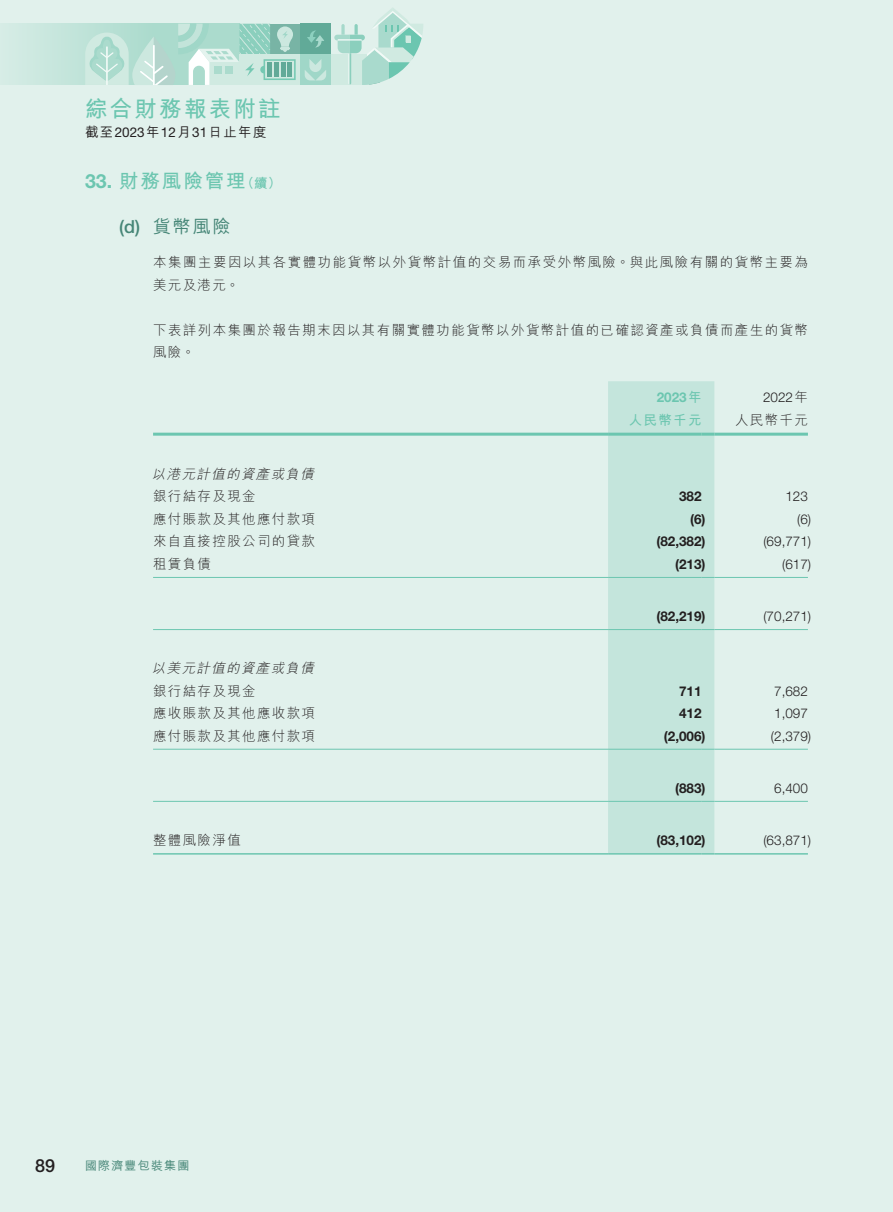
<style>
.page{position:relative;width:893px;height:1212px;background:#e1f1ec}
.page>*{position:absolute;margin:0;border:0;box-sizing:border-box;transform-origin:0 0}
.t1{font:700 22.5px "M Hei HK";letter-spacing:.1em;color:#6cc6b0}
.t2{font:700 19.5px "M Hei HK";letter-spacing:.1em;color:#6cc6b0}
.t3{font:500 18px "M Hei HK";color:#468677}
.t4{font:500 18px "Helvetica Neue LT Std";color:#468677}
.t5{font:500 18px "Helvetica Neue LT Std";color:#231f20}
.t6{font:300 13.5px/22.5px "M Hei HK";letter-spacing:.105em;color:#231f20}
.t7{font:300 13.5px "Helvetica Neue LT Std";color:#231f20}
.t8{font:700 13.5px "Helvetica Neue LT Std";color:#231f20}
.t9{font:italic 300 13.5px "M Hei HK";color:#231f20}
.t10{font:500 13.5px "M Hei HK";letter-spacing:.1em;color:#231f20}
.t11{font:700 13.5px "M Hei HK";letter-spacing:.1em;color:#6cc6b0}
.t12{font:700 13.5px "Helvetica Neue LT Std";color:#6cc6b0}
.t13{font:500 12px "M Hei HK";letter-spacing:.1em;color:#468677}
.s1{font-family:"Helvetica Neue LT Std";font-weight:400}
.s2{font-family:"Helvetica Neue LT Std"}
.s3{font-family:"M Hei HK"}
</style>
<div class="page">
<div style="left:0;top:24px;width:239px;height:61px;background:#cae8df"></div>
<div style="left:270px;top:24px;width:31px;height:30px;background:#78b4a5"></div>
<div style="left:239px;top:54px;width:62px;height:31px;background:#d0eae1"></div>
<div style="left:304px;top:55px;width:63px;height:30px;background:#d0eae1"></div>
<svg style="left:85px;top:24px;width:211px;height:61px"></svg>
<div style="left:300px;top:54px;width:31px;height:31px;background:#a0d7c8"></div>
<svg style="left:305px;top:59px;width:21px;height:21px"></svg>
<div style="left:300px;top:24px;width:31px;height:30px;background:#61aa98"></div>
<svg style="left:307px;top:30px;width:17px;height:17px"></svg>
<svg style="left:334px;top:8px;width:89px;height:77px"></svg>
<div style="left:608px;top:381px;width:106px;height:472px;background:#c4e5dc"></div>
<hr style="left:153px;top:577px;width:455px;height:1px;background:#6cc6b0">
<hr style="left:608px;top:577px;width:94px;height:1px;background:#6cc6b0">
<svg style="left:702px;top:577px;width:12px;height:1px"></svg>
<hr style="left:714px;top:577px;width:94px;height:1px;background:#6cc6b0">
<hr style="left:153px;top:629px;width:455px;height:1px;background:#6cc6b0">
<hr style="left:608px;top:629px;width:94px;height:1px;background:#6cc6b0">
<svg style="left:702px;top:629px;width:12px;height:1px"></svg>
<hr style="left:714px;top:629px;width:94px;height:1px;background:#6cc6b0">
<hr style="left:153px;top:749px;width:455px;height:1px;background:#6cc6b0">
<hr style="left:608px;top:749px;width:94px;height:1px;background:#6cc6b0">
<svg style="left:702px;top:749px;width:12px;height:1px"></svg>
<hr style="left:714px;top:749px;width:94px;height:1px;background:#6cc6b0">
<hr style="left:153px;top:801px;width:455px;height:1px;background:#6cc6b0">
<hr style="left:608px;top:801px;width:94px;height:1px;background:#6cc6b0">
<svg style="left:702px;top:801px;width:12px;height:1px"></svg>
<hr style="left:714px;top:801px;width:94px;height:1px;background:#6cc6b0">
<hr style="left:153px;top:853px;width:455px;height:1px;background:#6cc6b0">
<hr style="left:608px;top:853px;width:94px;height:1px;background:#6cc6b0">
<svg style="left:702px;top:853px;width:12px;height:1px"></svg>
<hr style="left:714px;top:853px;width:94px;height:1px;background:#6cc6b0">
<hr style="left:153px;top:433px;width:455px;height:3px;background:#6cc6b0">
<hr style="left:608px;top:433px;width:94px;height:3px;background:#6cc6b0">
<svg style="left:702px;top:433px;width:12px;height:3px"></svg>
<hr style="left:714px;top:433px;width:94px;height:3px;background:#6cc6b0">
<h1 class="t1" style="left:85px;top:92px;width:197px">綜合財務報表附註</h1>
<p class="t10" style="left:85px;top:122px;width:183px">截至<span class="s1">2023</span>年<span class="s1">12</span>月<span class="s1">31</span>日止年度</p>
<h2 class="t2" style="left:85px;top:166px;width:162px"><span class="s2">33.</span> 財務風險管理</h2>
<h3 class="t3" style="left:153px;top:213px;width:79px">貨幣風險</h3>
<p class="t11" style="left:241px;top:173px;width:42px">（續(</p>
<h3 class="t4" style="left:119px;top:216px;width:23px">d( )</h3>
<p class="t6" style="left:153px;top:251px;width:657px">本集團主要因以其各實體功能貨幣以外貨幣計值的交易而承受外幣風險。與此風險有關的貨幣主要為美元及港元。</p>
<p class="t6" style="left:153px;top:318px;width:656px">下表詳列本集團於報告期末因以其有關實體功能貨幣以外貨幣計值的已確認資產或負債而產生的貨幣風險。</p>
<p class="t7" style="left:763px;top:389px;width:46px">2022<span class="s3">年</span></p>
<p class="t12" style="left:657px;top:389px;width:46px">2023<span class="s3">年</span></p>
<p class="t11" style="left:629px;top:410px;width:74px">人民幣千元</p>
<p class="t6" style="left:735px;top:408px;width:74px">人民幣千元</p>
<p class="t9" style="left:152px;top:467px;width:166px">以港元計值的資產或負債</p>
<p class="t6" style="left:153px;top:485px;width:104px">銀行結存及現金</p>
<p class="t8" style="left:679px;top:488px;width:24px">382</p>
<p class="t7" style="left:785px;top:488px;width:24px">123</p>
<p class="t6" style="left:153px;top:507px;width:163px">應付賬款及其他應付款項</p>
<p class="t8" style="left:690px;top:511px;width:17px">(6)</p>
<p class="t7" style="left:797px;top:511px;width:16px">(6)</p>
<p class="t6" style="left:153px;top:530px;width:163px">來自直接控股公司的貸款</p>
<p class="t8" style="left:656px;top:533px;width:51px">)82,382(</p>
<p class="t7" style="left:763px;top:533px;width:49px">)69,771(</p>
<p class="t6" style="left:153px;top:552px;width:60px">租賃負債</p>
<p class="t8" style="left:675px;top:556px;width:32px">)213(</p>
<p class="t7" style="left:782px;top:556px;width:31px">)617(</p>
<p class="t8" style="left:656px;top:608px;width:51px">)82,219(</p>
<p class="t7" style="left:763px;top:608px;width:49px">)70,271(</p>
<p class="t9" style="left:152px;top:661px;width:166px">以美元計值的資產或負債</p>
<p class="t6" style="left:153px;top:679px;width:104px">銀行結存及現金</p>
<p class="t8" style="left:679px;top:682px;width:24px">711</p>
<p class="t7" style="left:774px;top:683px;width:35px">7,682</p>
<p class="t6" style="left:153px;top:702px;width:163px">應收賬款及其他應收款項</p>
<p class="t8" style="left:679px;top:705px;width:24px">412</p>
<p class="t7" style="left:774px;top:705px;width:35px">1,097</p>
<p class="t6" style="left:153px;top:724px;width:163px">應付賬款及其他應付款項</p>
<p class="t8" style="left:664px;top:727px;width:43px">)2,006(</p>
<p class="t7" style="left:771px;top:728px;width:42px">)2,379(</p>
<p class="t8" style="left:675px;top:780px;width:32px">)883(</p>
<p class="t7" style="left:774px;top:780px;width:35px">6,400</p>
<p class="t6" style="left:153px;top:828px;width:89px">整體風險淨值</p>
<p class="t8" style="left:656px;top:832px;width:51px">)83,102(</p>
<p class="t7" style="left:763px;top:832px;width:49px">)63,871(</p>
<h3 class="t5" style="left:35px;top:1154px;width:22px">89</h3>
<p class="t13" style="left:85px;top:1157px;width:106px">國際濟豐包裝集團</p>
</div>
